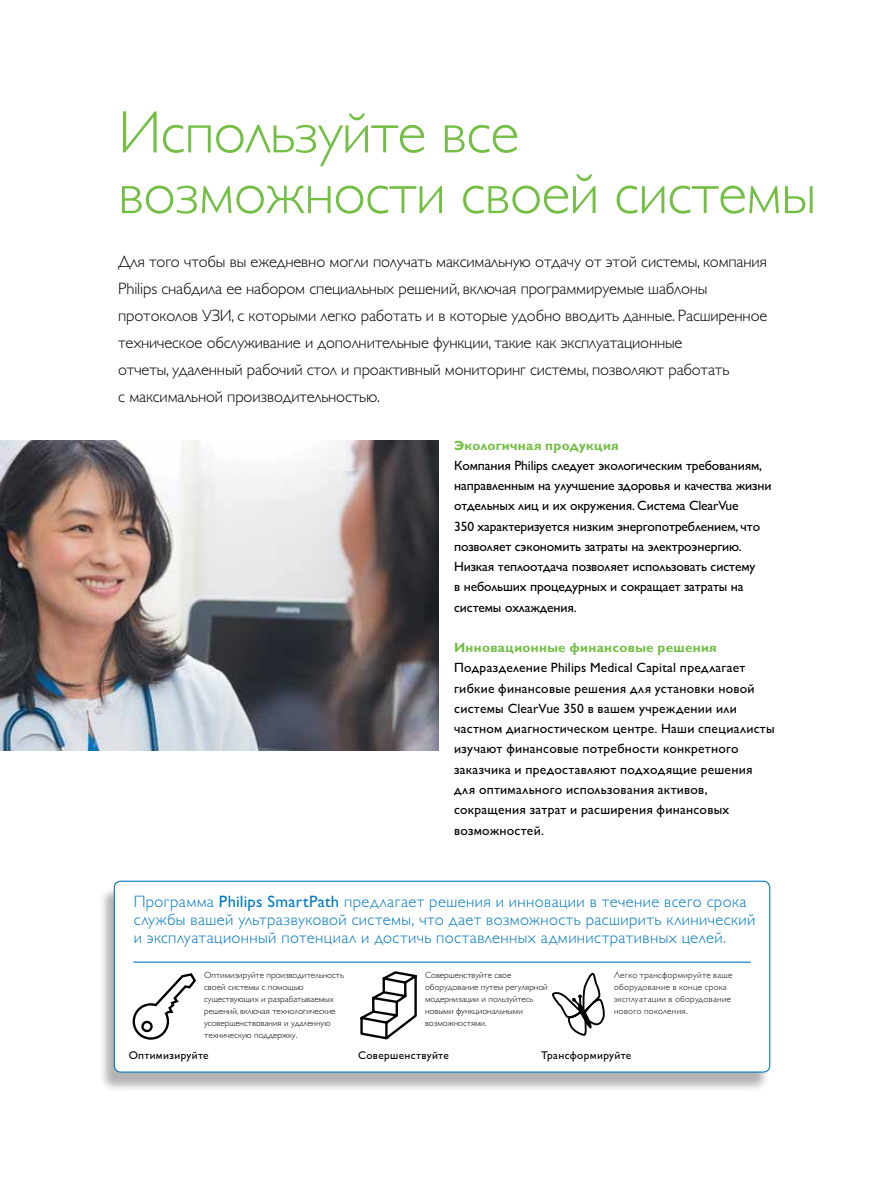
<style>
.page{position:relative;width:893px;height:1187px;background:#fff}
.page>*{position:absolute;margin:0;border:0;box-sizing:border-box;transform-origin:0 0}
.t1{font:60px/60.8px "Gill Sans Alt One WGL Light";letter-spacing:-.015em;color:#72bf44}
.t2{font:16.5px/27px "Gill Sans Alt One WGL Light";letter-spacing:-.01em;color:#000}
.t3{font:16.5px/18px "Gill Sans Alt One WGL Light";letter-spacing:.025em;color:#0079c1}
.t4{font:13.5px/20.2px "Gill Sans Alt One WGL";color:#000}
.t5{font:700 13.5px "Gill Sans Alt One WGL";letter-spacing:.025em;color:#72bf44}
.t6{font:11.25px "Gill Sans Alt One WGL";letter-spacing:.03em;color:#000}
.t7{font:9px/12px "Gill Sans Alt One WGL Light";color:#000}
.t8{font:9px/12px "Gill Sans Alt One WGL Light";letter-spacing:.035em;color:#000}
.s1{font-family:"Gill Sans Alt One WGL"}
</style>
<div class="page">
<img style="left:0;top:440px;width:439px;height:310px">
<div style="left:98px;top:885px;width:673px;height:208px;background:#000;opacity:.3"></div>
<div style="left:114px;top:881px;width:656px;height:190px;background:#fff;border-radius:6px"></div>
<div style="left:114px;top:880px;width:656px;height:192px;border:1px solid #0079c1;border-radius:6px"></div>
<hr style="left:134px;top:961px;width:616px;height:1px;background:#0079c1">
<svg style="left:132px;top:973px;width:64px;height:67px"></svg>
<svg style="left:360px;top:971px;width:57px;height:69px"></svg>
<svg style="left:552px;top:972px;width:53px;height:64px"></svg>
<h1 class="t1" style="left:118px;top:102px;width:700px">Используйте все возможности своей системы</h1>
<p class="t2" style="left:118px;top:248px;width:651px">Для того чтобы вы ежедневно могли получать максимальную отдачу от этой системы, компания Philips снабдила ее набором специальных решений, включая программируемые шаблоны протоколов УЗИ, с которыми легко работать и в которые удобно вводить данные. Расширенное техническое обслуживание и дополнительные функции, такие как эксплуатационные<br>отчеты, удаленный рабочий стол и проактивный мониторинг системы, позволяют работать<br>с максимальной производительностью.</p>
<p class="t5" style="left:454px;top:435px;width:166px">Экологичная продукция</p>
<p class="t4" style="left:454px;top:455px;width:319px">Компания Philips следует экологическим требованиям, направленным на улучшение здоровья и качества жизни отдельных лиц и их окружения. Система ClearVue<br>350 характеризуется низким энергопотреблением, что позволяет сэкономить затраты на электроэнергию.<br>Низкая теплоотдача позволяет использовать систему<br>в небольших процедурных и сокращает затраты на системы охлаждения.</p>
<p class="t5" style="left:454px;top:638px;width:264px">Инновационные финансовые решения</p>
<p class="t4" style="left:454px;top:657px;width:322px">Подразделение Philips Medical Capital предлагает гибкие финансовые решения для установки новой системы ClearVue 350 в вашем учреждении или частном диагностическом центре. Наши специалисты изучают финансовые потребности конкретного заказчика и предоставляют подходящие решения для оптимального использования активов, сокращения затрат и расширения финансовых возможностей.</p>
<p class="t3" style="left:134px;top:892px;width:623px">Программа <span class="s1">Philips SmartPath</span> предлагает решения и инновации в течение всего срока службы вашей ультразвуковой системы, что дает возможность расширить клинический и эксплуатационный потенциал и достичь поставленных административных целей.</p>
<p class="t7" style="left:204px;top:969px;width:141px">Оптимизируйте производительность своей системы с помощью существующих и разрабатываемых решений, включая технологические усовершенствования и удаленную техническую поддержку.</p>
<p class="t7" style="left:425px;top:969px;width:124px">Совершенствуйте свое оборудование путем регулярной модернизации и пользуйтесь новыми функциональными возможностями.</p>
<p class="t8" style="left:614px;top:969px;width:120px">Легко трансформируйте ваше оборудование в конце срока эксплуатации в оборудование нового поколения.</p>
<p class="t6" style="left:129px;top:1047px;width:81px">Оптимизируйте</p>
<p class="t6" style="left:358px;top:1047px;width:92px">Совершенствуйте</p>
<p class="t6" style="left:541px;top:1047px;width:92px">Трансформируйте</p>
</div>
